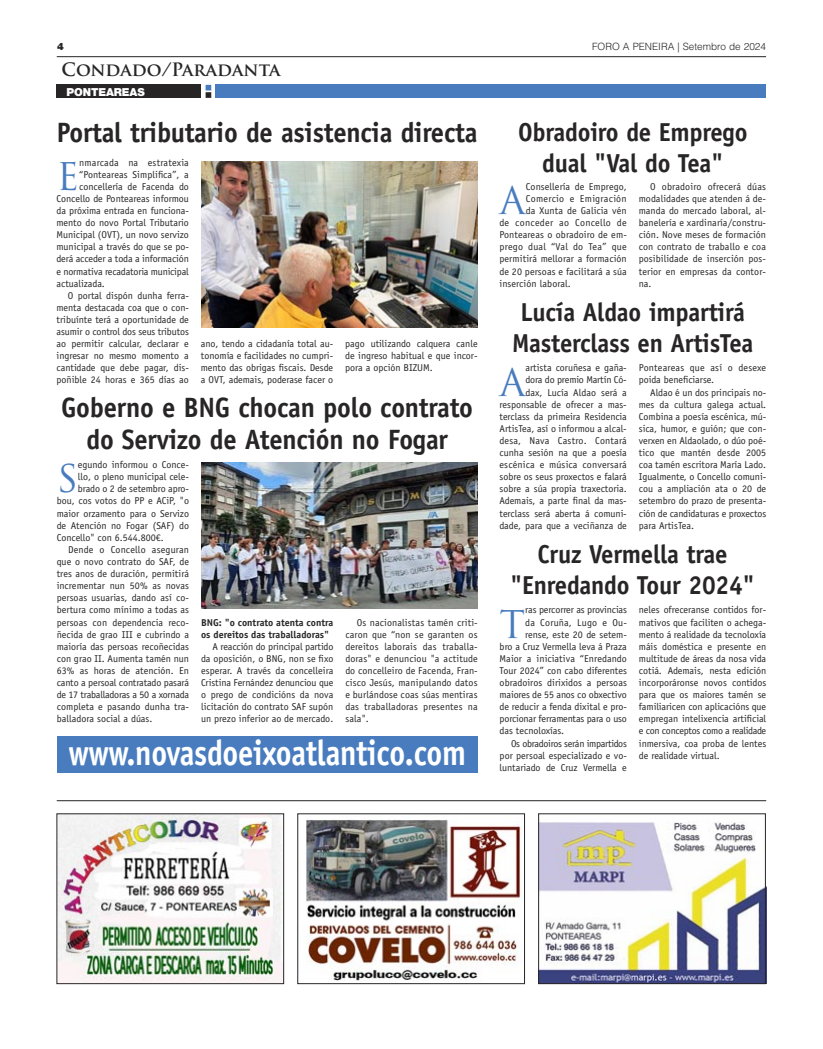
<style>
.page{position:relative;width:823px;height:1049px;background:#fff}
.page>*{position:absolute;margin:0;border:0;box-sizing:border-box;transform-origin:0 0}
.t1{font:37.2px "Trajan Pro";color:#487cbe}
.t2{font:700 35.7px "Officina Sans Std";letter-spacing:-.01em;color:#fff;scale:.86 1}
.t3{font:700 28px/31.4px "Officina Sans Std";letter-spacing:-.01em;color:#272526;text-align:center;scale:.95 1}
.t4{font:700 26px/31.2px "Officina Sans Std";letter-spacing:-.01em;color:#272526;text-align:center;scale:.95 1}
.t5{font:700 18px "Trajan Pro";color:#272526}
.t6{font:900 11px "Helvetica Neue LT";letter-spacing:-.01em;color:#fff}
.t7{font:10px/12.1px "Officina Sans Std";color:#272526;text-align:justify}
.t8{font:10px "Officina Sans Std";letter-spacing:.02em;color:#272526}
.t9{font:700 10px/12.1px "Officina Sans Std";color:#272526}
.t10{font:10px "Officina Sans Std";letter-spacing:.03em;color:#272526}
.t11{font:300 10px "Helvetica LT Std";color:#272526}
.t12{font:900 10px "Helvetica Neue LT";color:#272526}
</style>
<div class="page">
<hr style="left:57px;top:56px;width:708px;height:1px;background:#272526">
<div style="left:57px;top:85px;width:144px;height:13px;background:#272526"></div>
<div style="left:215px;top:85px;width:550px;height:13px;background:#487cbe"></div>
<svg style="left:205px;top:85px;width:6px;height:13px"></svg>
<hr style="left:57px;top:800px;width:708px;height:1px;background:#272526">
<img style="left:201px;top:162px;width:276px;height:166px">
<img style="left:201px;top:463px;width:276px;height:145px">
<img style="left:306px;top:819px;width:216px;height:162px">
<div style="left:297px;top:814px;width:227px;height:170px;border:1px solid #272526"></div>
<img style="left:59px;top:816px;width:222px;height:166px">
<img style="left:540px;top:822px;width:223px;height:160px">
<div style="left:538px;top:814px;width:227px;height:170px;border:1px solid #272526"></div>
<div style="left:58px;top:736px;width:419px;height:36px;background:#487cbe"></div>
<p class="t12" style="left:57px;top:42px;width:8px">4</p>
<p class="t11" style="left:591px;top:41px;width:175px">FORO A PENEIRA | Setembro de 2024</p>
<p class="t5" style="left:62px;top:59px;width:220px">Condado/Paradanta</p>
<p class="t6" style="left:67px;top:87px;width:80px">PONTEAREAS</p>
<p class="t3" style="left:57px;top:119px;width:444px">Portal tributario de asistencia directa</p>
<p class="t1" style="left:56px;top:155px;width:24px">E</p>
<p class="t8" style="left:79px;top:158px;width:111px">nmarcada na estratexia</p>
<p class="t7" style="left:79px;top:169px;width:111px">“Ponteareas Simplifica”, a</p>
<p class="t7" style="left:79px;top:181px;width:111px">concellería de Facenda do</p>
<p class="t7" style="left:56px;top:193px;width:134px">Concello de Ponteareas informou</p>
<p class="t7" style="left:56px;top:205px;width:134px">da próxima entrada en funciona-</p>
<p class="t7" style="left:56px;top:217px;width:134px">mento do novo Portal Tributario</p>
<p class="t7" style="left:56px;top:230px;width:134px">Municipal (OVT), un novo servizo</p>
<p class="t7" style="left:56px;top:242px;width:134px">municipal a través do que se po-</p>
<p class="t7" style="left:56px;top:254px;width:134px">derá acceder a toda a información</p>
<p class="t7" style="left:56px;top:266px;width:134px">e normativa recadatoria municipal</p>
<p class="t7" style="left:56px;top:278px;width:50px">actualizada.</p>
<p class="t7" style="left:56px;top:290px;width:134px;text-indent:11px">O portal dispón dunha ferra&shy;menta destacada coa que o con&shy;tribuínte terá a oportunidade de asumir o control dos seus tributos ao permitir calcular, declarar e ingresar no mesmo momento a cantidade que debe pagar, dis&shy;poñible 24 horas e 365 días ao</p>
<p class="t7" style="left:201px;top:338px;width:134px">ano, tendo a cidadanía total au&shy;tonomía e facilidades no cumpri&shy;mento das obrigas fiscais. Desde a OVT, ademais, poderase facer o</p>
<p class="t7" style="left:345px;top:338px;width:134px">pago utilizando calquera canle de ingreso habitual e que incor&shy;pora a opción BIZUM.</p>
<p class="t3" style="left:61px;top:394px;width:435px">Goberno e BNG chocan polo contrato do Servizo de Atención no Fogar</p>
<p class="t1" style="left:57px;top:458px;width:23px">S</p>
<p class="t7" style="left:78px;top:459px;width:113px">egundo informou o Conce-</p>
<p class="t7" style="left:78px;top:472px;width:113px">llo, o pleno municipal cele-</p>
<p class="t7" style="left:78px;top:484px;width:113px">brado o 2 de setembro apro-</p>
<p class="t7" style="left:57px;top:496px;width:134px">bou, cos votos do PP e ACiP, "o</p>
<p class="t7" style="left:57px;top:508px;width:134px">maior orzamento para o Servizo</p>
<p class="t7" style="left:57px;top:520px;width:134px">de Atención no Fogar (SAF) do</p>
<p class="t7" style="left:57px;top:532px;width:109px">Concello" con 6.544.800€.</p>
<p class="t7" style="left:57px;top:544px;width:134px;text-indent:11px">Dende o Concello aseguran que o novo contrato do SAF, de tres anos de duración, permitirá incrementar nun 50% as novas persoas usuarias, dando así co&shy;bertura como mínimo a todas as persoas con dependencia reco&shy;ñecida de grao III e cubrindo a maioría das persoas recoñecidas con grao II. Aumenta tamén nun 63% as horas de atención. En canto a persoal contratado pasará de 17 traballadoras a 50 a xornada completa e pasando dunha tra&shy;balladora social a dúas.</p>
<p class="t9" style="left:201px;top:617px;width:134px">BNG: "o contrato atenta contra os dereitos das traballadoras"</p>
<p class="t7" style="left:201px;top:641px;width:134px;text-indent:11px">A reacción do principal partido da oposición, o BNG, non se fixo esperar. A través da concelleira Cristina Fernández denunciou que o prego de condicións da nova licitación do contrato SAF supón un prezo inferior ao de mercado.</p>
<p class="t7" style="left:345px;top:617px;width:134px;text-indent:11px">Os nacionalistas tamén criti&shy;caron que “non se garanten os dereitos laborais das traballa&shy;doras" e denunciou "a actitude do concelleiro de Facenda, Fran&shy;cisco Jesús, manipulando datos e burlándose coas súas mentiras das traballadoras presentes na sala".</p>
<p class="t2" style="left:68px;top:739px;width:463px">www.novasdoeixoatlantico.com</p>
<p class="t4" style="left:518px;top:118px;width:243px">Obradoiro de Emprego dual "Val do Tea"</p>
<p class="t1" style="left:499px;top:179px;width:28px">A</p>
<p class="t7" style="left:525px;top:181px;width:102px">Consellería de Emprego,</p>
<p class="t10" style="left:525px;top:195px;width:102px">Comercio e Emigración</p>
<p class="t7" style="left:525px;top:205px;width:102px">da Xunta de Galicia vén</p>
<p class="t10" style="left:499px;top:219px;width:129px">de conceder ao Concello de</p>
<p class="t7" style="left:499px;top:230px;width:129px">Ponteareas o obradoiro de em-</p>
<p class="t8" style="left:499px;top:243px;width:129px">prego dual “Val do Tea” que</p>
<p class="t7" style="left:499px;top:254px;width:129px">permitirá mellorar a formación</p>
<p class="t7" style="left:499px;top:266px;width:129px">de 20 persoas e facilitará a súa</p>
<p class="t7" style="left:499px;top:278px;width:73px">inserción laboral.</p>
<p class="t7" style="left:638px;top:181px;width:129px;text-indent:11px">O obradoiro ofrecerá dúas modalidades que atenden á de&shy;manda do mercado laboral, al&shy;banelería e xardinaría/constru&shy;ción. Nove meses de formación con contrato de traballo e coa posibilidade de inserción pos&shy;terior en empresas da contor&shy;na.</p>
<p class="t4" style="left:511px;top:299px;width:255px">Lucía Aldao impartirá<br>Masterclass en ArtisTea</p>
<p class="t7" style="left:499px;top:363px;width:129px;text-align:right">artista coruñesa e gaña-<br>dora do premio Martín Có-<br>dax, Lucía Aldao será a responsable de ofrecer a mas&shy;terclass da primeira Residencia<br>ArtisTea, así o informou a alcal&shy;desa, Nava Castro. Contará cunha sesión na que a poesía escénica e música conversará sobre os seus proxectos e falará sobre a súa propia traxectoria.<br>Ademais, a parte final da mas&shy;terclass será aberta á comuni&shy;dade, para que a veciñanza de</p>
<p class="t7" style="left:638px;top:363px;width:129px">Ponteareas que así o desexe poida beneficiarse.</p>
<p class="t1" style="left:499px;top:361px;width:28px">A</p>
<p class="t7" style="left:638px;top:387px;width:129px;text-indent:11px">Aldao é un dos principais no&shy;mes da cultura galega actual.<br>Combina a poesía escénica, mú&shy;sica, humor, e guión; que con&shy;verxen en Aldaolado, o dúo poé&shy;tico que mantén desde 2005 coa tamén escritora María Lado.<br>Igualmente, o Concello comuni&shy;cou a ampliación ata o 20 de setembro do prazo de presenta&shy;ción de candidaturas e proxectos para ArtisTea.</p>
<p class="t4" style="left:510px;top:541px;width:259px">Cruz Vermella trae "Enredando Tour 2024"</p>
<p class="t1" style="left:499px;top:603px;width:27px">T</p>
<p class="t7" style="left:525px;top:605px;width:103px">ras percorrer as provincias</p>
<p class="t8" style="left:525px;top:618px;width:103px">da Coruña, Lugo e Ou-</p>
<p class="t7" style="left:525px;top:629px;width:103px">rense, este 20 de setem-</p>
<p class="t7" style="left:499px;top:641px;width:129px">bro a Cruz Vermella leva á Praza</p>
<p class="t7" style="left:499px;top:653px;width:129px">Maior a iniciativa “Enredando</p>
<p class="t7" style="left:499px;top:665px;width:129px">Tour 2024” con cabo diferentes</p>
<p class="t7" style="left:499px;top:677px;width:129px">obradoiros dirixidos a persoas</p>
<p class="t7" style="left:499px;top:689px;width:129px">maiores de 55 anos co obxectivo</p>
<p class="t7" style="left:499px;top:701px;width:129px">de reducir a fenda dixital e pro-</p>
<p class="t7" style="left:499px;top:714px;width:129px">porcionar ferramentas para o uso</p>
<p class="t7" style="left:499px;top:726px;width:66px">das tecnoloxías.</p>
<p class="t7" style="left:499px;top:738px;width:129px;text-indent:11px">Os obradoiros serán impartidos por persoal especializado e vo&shy;luntariado de Cruz Vermella e</p>
<p class="t7" style="left:638px;top:605px;width:129px">neles ofreceranse contidos for&shy;mativos que faciliten o achega&shy;mento á realidade da tecnoloxía máis doméstica e presente en multitude de áreas da nosa vida cotiá. Ademais, nesta edición incorporáronse novos contidos para que os maiores tamén se familiaricen con aplicacións que empregan intelixencia artificial e con conceptos como a realidade inmersiva, coa proba de lentes de realidade virtual.</p>
</div>
